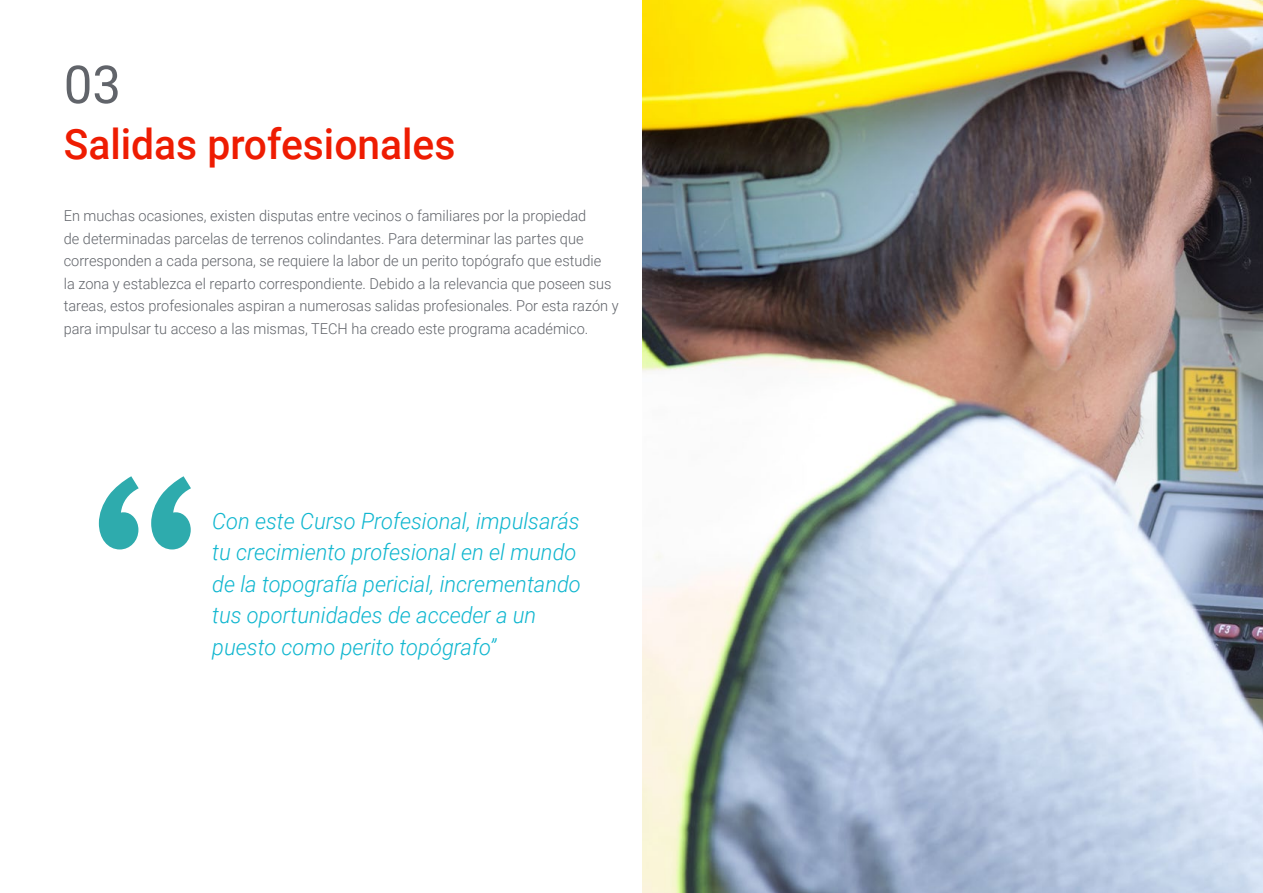
<style>
.page{position:relative;width:1263px;height:893px;background:#fff}
.page>*{position:absolute;margin:0;border:0;box-sizing:border-box;transform-origin:0 0}
.t1{font:52.5px "Roboto";color:#61646a}
.t2{font:500 42px "Roboto";color:#ee1c02}
.t3{font:italic 300 22.5px/31.5px "Roboto";color:#0fb6cf}
.t4{font:300 15px/22.5px "Roboto";color:#61646a}
</style>
<div class="page">
<img style="left:642px;top:0;width:621px;height:893px">
<svg style="left:99px;top:476px;width:92px;height:73px"></svg>
<h1 class="t1" style="left:64px;top:48px;width:59px">03</h1>
<h2 class="t2" style="left:64px;top:115px;width:393px">Salidas profesionales</h2>
<p class="t4" style="left:64px;top:204px;width:556px">En muchas ocasiones, existen disputas entre vecinos o familiares por la propiedad<br>de determinadas parcelas de terrenos colindantes. Para determinar las partes que corresponden a cada persona, se requiere la labor de un perito topógrafo que estudie<br>la zona y establezca el reparto correspondiente. Debido a la relevancia que poseen sus tareas, estos profesionales aspiran a numerosas salidas profesionales. Por esta razón y para impulsar tu acceso a las mismas, TECH ha creado este programa académico.</p>
<h3 class="t3" style="left:212px;top:504px;width:370px">Con este Curso Profesional, impulsarás tu crecimiento profesional en el mundo de la topografía pericial, incrementando tus oportunidades de acceder a un puesto como perito topógrafo”</h3>
</div>
